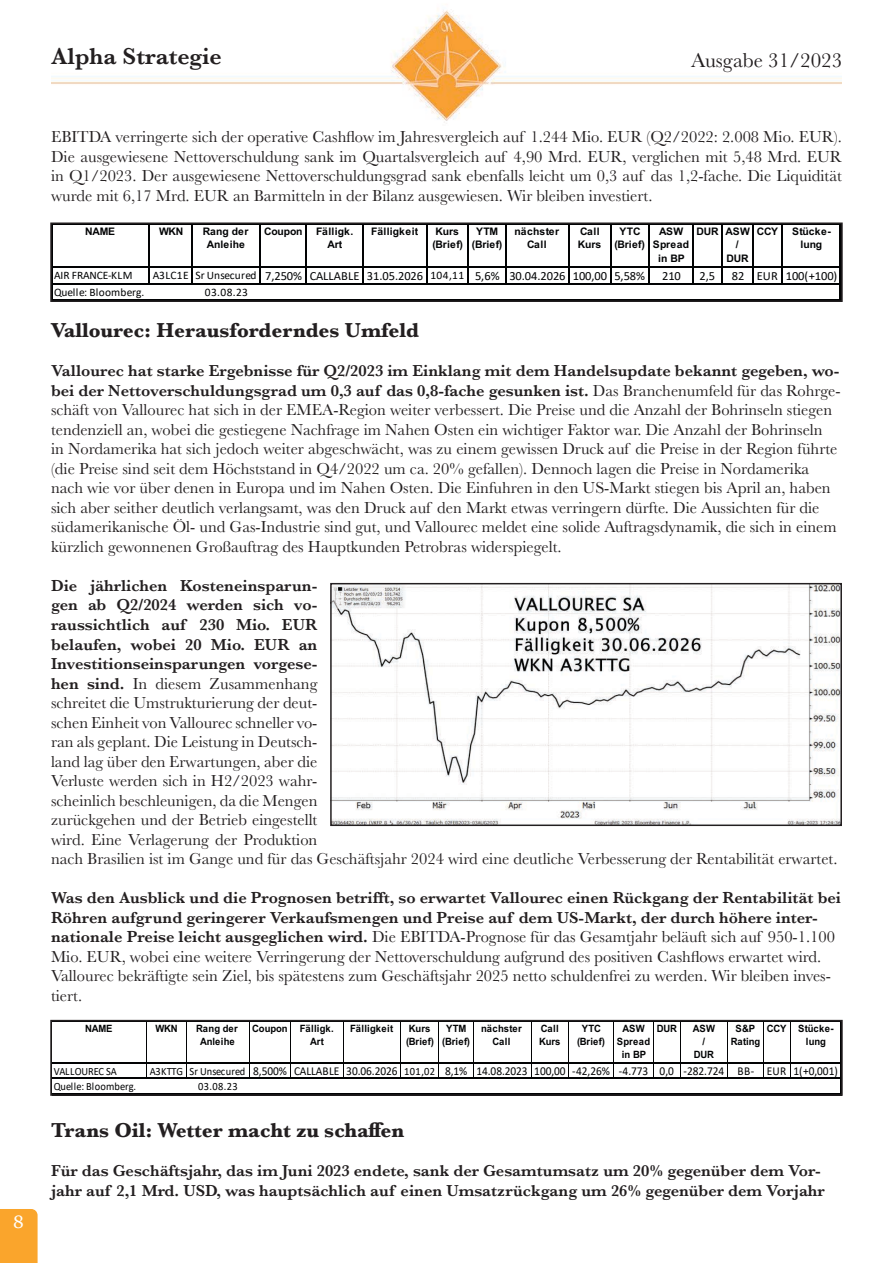
<style>
.page{position:relative;width:893px;height:1263px;background:#fff}
.page>*{position:absolute;margin:0;border:0;box-sizing:border-box;transform-origin:0 0}
.t1{font:600 24px "Baskerville";color:#231f20}
.t2{font:700 21px "Baskerville";color:#231f20}
.t3{font:21px "Baskerville";color:#231f20}
.t4{font:18px "Georgia";color:#fff}
.t5{font:16.5px/19.5px "Baskerville";color:#231f20}
.t6{font:600 16.5px/19.5px "Baskerville";color:#231f20}
.t7{font:12.45px "Calibri";letter-spacing:-.005em;color:#020304}
.t8{font:12px "Calibri";letter-spacing:-.005em;color:#020304;scale:.94 1}
.t9{font:11.4px "Calibri";letter-spacing:.02em;color:#020304}
.t10{font:11.1px "Calibri";letter-spacing:.02em;color:#020304;scale:.94 1}
.t11{font:11.1px "Calibri";letter-spacing:-.005em;color:#020304;scale:.94 1}
.t12{font:700 10.35px/13.5px "Arial";color:#020304;text-align:center}
.t13{font:700 10.35px/13.5px "Arial";letter-spacing:.02em;color:#020304;text-align:center}
.t14{font:700 10.35px/13.5px "Arial";letter-spacing:.035em;color:#020304;text-align:center}
.t15{font:700 10.05px/13px "Arial";letter-spacing:-.01em;color:#020304;text-align:center;scale:.94 1}
.t16{font:700 10.05px/13px "Arial";letter-spacing:.02em;color:#020304;text-align:center;scale:.94 1}
.t17{font:700 10.05px/13px "Arial";letter-spacing:.015em;color:#020304;text-align:center;scale:.94 1}
.t18{font:700 10.05px/13px "Arial";letter-spacing:.035em;color:#020304;text-align:center;scale:.94 1}
.t19{font:700 10.05px/13px "Arial";letter-spacing:.01em;color:#020304;scale:.94 1}
.s1{font-size:11.4px}
.s2{font-weight:600}
.s3{font-size:11.1px}
</style>
<div class="page">
<img style="left:51px;top:10px;width:791px;height:113px">
<div style="left:0;top:1209px;width:38px;height:54px;background:#faa52c"></div>
<div style="left:13px;top:1215px;width:19px;height:18px;background:#faa52c"></div>
<img style="left:333px;top:586px;width:506px;height:237px">
<div style="left:330px;top:583px;width:512px;height:243px;border:2px solid #231f20"></div>
<hr style="left:52px;top:1063px;width:788px;height:1px;background:#020304">
<hr style="left:146px;top:1021px;width:1px;height:58px;background:#020304">
<hr style="left:186px;top:1021px;width:1px;height:58px;background:#020304">
<hr style="left:249px;top:1021px;width:1px;height:58px;background:#020304">
<hr style="left:290px;top:1021px;width:1px;height:58px;background:#020304">
<hr style="left:342px;top:1021px;width:1px;height:58px;background:#020304">
<hr style="left:400px;top:1021px;width:1px;height:58px;background:#020304">
<hr style="left:438px;top:1021px;width:1px;height:58px;background:#020304">
<hr style="left:473px;top:1021px;width:1px;height:58px;background:#020304">
<hr style="left:530px;top:1021px;width:1px;height:58px;background:#020304">
<hr style="left:568px;top:1021px;width:1px;height:58px;background:#020304">
<hr style="left:613px;top:1021px;width:1px;height:58px;background:#020304">
<hr style="left:653px;top:1021px;width:1px;height:58px;background:#020304">
<hr style="left:680px;top:1021px;width:1px;height:58px;background:#020304">
<hr style="left:727px;top:1021px;width:1px;height:58px;background:#020304">
<hr style="left:763px;top:1021px;width:1px;height:58px;background:#020304">
<hr style="left:790px;top:1021px;width:1px;height:58px;background:#020304">
<hr style="left:52px;top:1078px;width:788px;height:1px;background:#020304">
<div style="left:50px;top:1020px;width:793px;height:76px;border:2px solid #231f20"></div>
<hr style="left:52px;top:267px;width:788px;height:1px;background:#020304">
<hr style="left:149px;top:224px;width:1px;height:61px;background:#020304">
<hr style="left:191px;top:224px;width:1px;height:61px;background:#020304">
<hr style="left:260px;top:224px;width:1px;height:61px;background:#020304">
<hr style="left:306px;top:224px;width:1px;height:61px;background:#020304">
<hr style="left:363px;top:224px;width:1px;height:61px;background:#020304">
<hr style="left:426px;top:224px;width:1px;height:61px;background:#020304">
<hr style="left:468px;top:224px;width:1px;height:61px;background:#020304">
<hr style="left:505px;top:224px;width:1px;height:61px;background:#020304">
<hr style="left:569px;top:224px;width:1px;height:61px;background:#020304">
<hr style="left:610px;top:224px;width:1px;height:61px;background:#020304">
<hr style="left:649px;top:224px;width:1px;height:61px;background:#020304">
<hr style="left:692px;top:224px;width:1px;height:61px;background:#020304">
<hr style="left:721px;top:224px;width:1px;height:61px;background:#020304">
<hr style="left:753px;top:224px;width:1px;height:61px;background:#020304">
<hr style="left:782px;top:224px;width:1px;height:61px;background:#020304">
<hr style="left:52px;top:284px;width:788px;height:1px;background:#020304">
<div style="left:50px;top:222px;width:793px;height:80px;border:2px solid #231f20"></div>
<p class="t4" style="left:13px;top:1209px;width:12px">8</p>
<h1 class="t1" style="left:51px;top:39px;width:172px">Alpha Strategie</h1>
<p class="t3" style="left:691px;top:47px;width:152px">Ausgabe 31/2023</p>
<p class="t5" style="left:51px;top:128px;width:792px;text-align:justify">EBITDA verringerte sich der operative Cashflow im Jahresvergleich auf 1.244 Mio. EUR (Q2/2022: 2.008 Mio. EUR).<br>Die ausgewiesene Nettoverschuldung sank im Quartalsvergleich auf 4,90 Mrd. EUR, verglichen mit 5,48 Mrd. EUR in Q1/2023. Der ausgewiesene Nettoverschuldungsgrad sank ebenfalls leicht um 0,3 auf das 1,2-fache. Die Liquidität wurde mit 6,17 Mrd. EUR an Barmitteln in der Bilanz ausgewiesen. Wir bleiben investiert.</p>
<p class="t12" style="left:85px;top:224px;width:31px">NAME</p>
<p class="t12" style="left:159px;top:224px;width:26px">WKN</p>
<p class="t12" style="left:203px;top:224px;width:47px">Rang der<br>Anleihe</p>
<p class="t12" style="left:264px;top:224px;width:40px">Coupon</p>
<p class="t12" style="left:316px;top:224px;width:39px">Fälligk.<br>Art</p>
<p class="t13" style="left:371px;top:224px;width:49px">Fälligkeit</p>
<p class="t12" style="left:432px;top:224px;width:32px">Kurs (Brief)</p>
<p class="t12" style="left:472px;top:224px;width:32px">YTM (Brief)</p>
<p class="t14" style="left:515px;top:224px;width:46px">nächster<br>Call</p>
<p class="t12" style="left:578px;top:224px;width:25px;text-align:left">Call<br>Kurs</p>
<p class="t12" style="left:614px;top:224px;width:32px">YTC (Brief)</p>
<p class="t13" style="left:653px;top:224px;width:38px">ASW<br>Spread in BP</p>
<p class="t12" style="left:696px;top:224px;width:55px">DUR ASW</p>
<p class="t12" style="left:757px;top:224px;width:23px">CCY</p>
<p class="t12" style="left:792px;top:224px;width:40px">Stücke&shy;lung</p>
<p class="t12" style="left:736px;top:238px;width:4px">/</p>
<p class="t12" style="left:727px;top:251px;width:24px">DUR</p>
<p class="t9" style="left:54px;top:268px;width:80px">AIR FRANCE-KLM</p>
<p class="t7" style="left:153px;top:268px;width:494px"><span class="s1">A3LC1E Sr Unsecured</span> 7,250% CALLABLE 31.05.2026 <span class="s1">104,11</span> 5,6% 30.04.2026 100,00 5,58%</p>
<p class="t7" style="left:662px;top:268px;width:20px">210</p>
<p class="t7" style="left:700px;top:268px;width:17px">2,5</p>
<p class="t7" style="left:732px;top:268px;width:107px">82 EUR 100(+100)</p>
<p class="t9" style="left:54px;top:284px;width:92px">Quelle: Bloomberg.</p>
<p class="t9" style="left:205px;top:284px;width:45px">03.08.23</p>
<p class="t2" style="left:51px;top:316px;width:369px">Vallourec: Herausforderndes Umfeld</p>
<p class="t5" style="left:51px;top:362px;width:791px"><span class="s2">Vallourec hat starke Ergebnisse für Q2/2023 im Einklang mit dem Handelsupdate bekannt gegeben, wo&shy;bei der Nettoverschuldungsgrad um 0,3 auf das 0,8-fache gesunken ist.</span> Das Branchenumfeld für das Rohrge&shy;schäft von Vallourec hat sich in der EMEA-Region weiter verbessert. Die Preise und die Anzahl der Bohrinseln stiegen tendenziell an, wobei die gestiegene Nachfrage im Nahen Osten ein wichtiger Faktor war. Die Anzahl der Bohrinseln<br>in Nordamerika hat sich jedoch weiter abgeschwächt, was zu einem gewissen Druck auf die Preise in der Region führte (die Preise sind seit dem Höchststand in Q4/2022 um ca. 20% gefallen). Dennoch lagen die Preise in Nordamerika nach wie vor über denen in Europa und im Nahen Osten. Die Einfuhren in den US-Markt stiegen bis April an, haben sich aber seither deutlich verlangsamt, was den Druck auf den Markt etwas verringern dürfte. Die Aussichten für die südamerikanische Öl- und Gas-Industrie sind gut, und Vallourec meldet eine solide Auftragsdynamik, die sich in einem kürzlich gewonnenen Großauftrag des Hauptkunden Petrobras widerspiegelt.</p>
<p class="t5" style="left:51px;top:576px;width:788px"><span class="s2">Die jährlichen Kosteneinsparun-<br>gen ab Q2/2024 werden sich vo-<br>raussichtlich auf 230 Mio. EUR<br>belaufen, wobei 20 Mio. EUR an<br>Investitionseinsparungen vorgese-<br>hen sind.</span> In diesem Zusammenhang<br>schreitet die Umstrukturierung der deut-<br>schen Einheit von Vallourec schneller vo-<br>ran als geplant. Die Leistung in Deutsch-<br>land lag über den Erwartungen, aber die<br>Verluste werden sich in H2/2023 wahr-<br>scheinlich beschleunigen, da die Mengen<br>zurückgehen und der Betrieb eingestellt<br>wird. Eine Verlagerung der Produktion<br>nach Brasilien ist im Gange und für das Geschäftsjahr 2024 wird eine deutliche Verbesserung der Rentabilität erwartet.</p>
<p class="t5" style="left:51px;top:888px;width:792px"><span class="s2">Was den Ausblick und die Prognosen betrifft, so erwartet Vallourec einen Rückgang der Rentabilität bei Röhren aufgrund geringerer Verkaufsmengen und Preise auf dem US-Markt, der durch höhere inter&shy;nationale Preise leicht ausgeglichen wird.</span> Die EBITDA-Prognose für das Gesamtjahr beläuft sich auf 950-1.100<br>Mio. EUR, wobei eine weitere Verringerung der Nettoverschuldung aufgrund des positiven Cashflows erwartet wird.<br>Vallourec bekräftigte sein Ziel, bis spätestens zum Geschäftsjahr 2025 netto schuldenfrei zu werden. Wir bleiben inves&shy;tiert.</p>
<p class="t15" style="left:85px;top:1022px;width:30px">NAME</p>
<p class="t15" style="left:155px;top:1022px;width:25px">WKN</p>
<p class="t15" style="left:196px;top:1022px;width:46px">Rang der<br>Anleihe</p>
<p class="t15" style="left:310px;top:1022px;width:27px;text-align:left;text-indent:-58px">Coupon Fälligk.<br>Art</p>
<p class="t16" style="left:350px;top:1022px;width:47px">Fälligkeit</p>
<p class="t19" style="left:406px;top:1022px;width:31px">Kurs (Brief)</p>
<p class="t17" style="left:442px;top:1022px;width:31px">YTM (Brief)</p>
<p class="t18" style="left:481px;top:1022px;width:45px">nächster<br>Call</p>
<p class="t15" style="left:539px;top:1022px;width:24px;text-align:left">Call<br>Kurs</p>
<p class="t17" style="left:577px;top:1022px;width:31px">YTC (Brief)</p>
<p class="t16" style="left:617px;top:1022px;width:37px">ASW<br>Spread in BP</p>
<p class="t15" style="left:657px;top:1022px;width:23px">DUR</p>
<p class="t15" style="left:693px;top:1022px;width:25px">ASW /<br>DUR</p>
<p class="t15" style="left:731px;top:1022px;width:33px">S&amp;P<br>Rating</p>
<p class="t15" style="left:806px;top:1022px;width:31px;text-align:left;text-indent:-39px">CCY Stücke&shy;lung</p>
<p class="t11" style="left:54px;top:1063px;width:69px">VALLOUREC SA</p>
<p class="t8" style="left:150px;top:1062px;width:733px"><span class="s3">A3KTTG Sr Unsecured</span> 8,500% CALLABLE 30.06.2026 <span class="s3">101,02</span> 8,1% 14.08.2023 100,00 -42,26% -4.773 0,0 -282.724 BB- EUR 1(+0,001)</p>
<p class="t10" style="left:54px;top:1079px;width:89px">Quelle: Bloomberg.</p>
<p class="t10" style="left:198px;top:1079px;width:43px">03.08.23</p>
<p class="t2" style="left:51px;top:1115px;width:355px">Trans Oil: Wetter macht zu schaffen</p>
<p class="t6" style="left:51px;top:1161px;width:775px">Für das Geschäftsjahr, das im Juni 2023 endete, sank der Gesamtumsatz um 20% gegenüber dem Vor&shy;jahr auf 2,1 Mrd. USD, was hauptsächlich auf einen Umsatzrückgang um 26% gegenüber dem Vorjahr</p>
</div>
